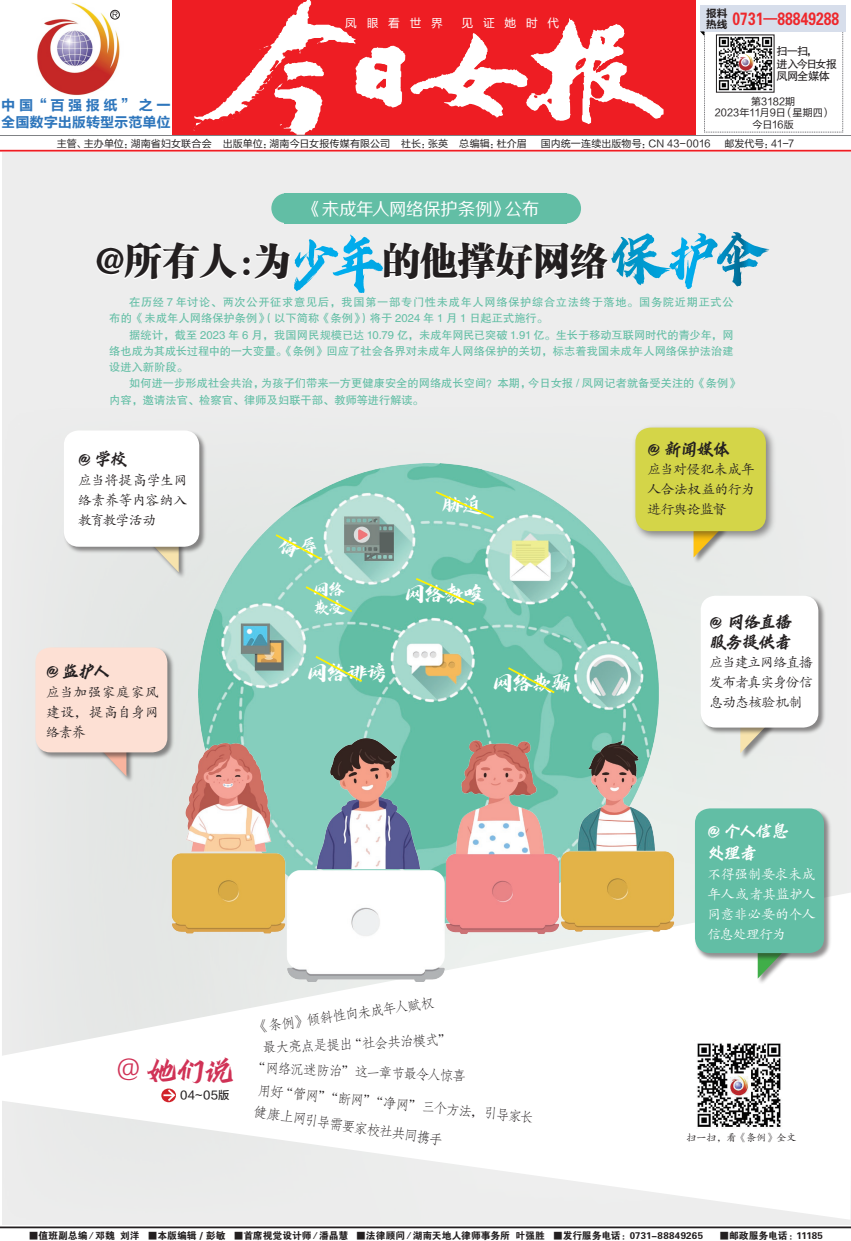
<style>
.page{position:relative;width:851px;height:1241px;background:#fff}
.page>*{position:absolute;margin:0;border:0;box-sizing:border-box;transform-origin:0 0}
.t1{font:37.5px "FZCSK GBK1 0";color:#231f20}
.t2{font:30px "FZZJ JHTJW GB1 0";color:#d03256}
.t3{font:22.5px "FZZJ TBPYTJW GB1 0";letter-spacing:-.135em;color:#fff}
.t4{font:17.88px "FZDHTJW GB1 0";color:#ee272b;scale:.78 1}
.t5{font:17.5px/20px "FZZJ JHTJW GB1 0";letter-spacing:-.075em;color:#231f20}
.t6{font:17.5px "FZZHJW GB1 0";letter-spacing:-.03em;color:#fff}
.t7{font:17.5px/22.5px "FZZJ JHTJW GB1 0";letter-spacing:-.075em;color:#fff}
.t8{font:17.5px/17.5px "FZZJ TBPYTJW GB1 0";color:#fff}
.t9{font:14.12px/17px "FZLTCHK GBK1 0";letter-spacing:-.005em;color:#2e76bc}
.t10{font:13.75px/20px "FZKTK GBK1 0";letter-spacing:-.03em;color:#231f20;text-align:justify}
.t11{font:13.75px "FZFSJW GB1 0";color:#231f20}
.t12{font:13.75px/20px "FZKTK GBK1 0";letter-spacing:-.03em;color:#fff;text-align:justify}
.t13{font:11.75px "FZLTHJW GB1 0";letter-spacing:.84em;color:#fff}
.t14{font:11.25px/16.2px "FZHTJW GB1 0";color:#62bea5;text-align:justify}
.t15{font:11.25px/16.2px "FZHTJW GB1 0";letter-spacing:.06em;color:#62bea5}
.t16{font:11.25px/12.5px "FZHTJW GB1 0";letter-spacing:-.08em;color:#231f20}
.t17{font:11.25px "FZLTZHUNHJW GB1 0";color:#231f20}
.t18{font:10.75px "FZLTCHJW GB1 0";color:#231f20}
.t19{font:10px/11.2px "FZLTHJW GB1 0";letter-spacing:.005em;color:#231f20;text-align:center}
.t20{font:10px "FZKTJW GB1 0";color:#231f20}
.t21{font:9.75px "FZDHTJW GB1 0";color:#231f20}
.s1{font-family:"FZZJ LONGYTJW GB1 0";font-size:60px;color:#fff}
</style>
<div class="page">
<div style="left:2px;top:152px;width:848px;height:1072px;background:#ededed"></div>
<svg style="left:2px;top:893px;width:848px;height:326px;fill:#fff"></svg>
<svg style="left:172px;top:0;width:523px;height:135px;fill:#ee1d23"></svg>
<img style="left:194px;top:24px;width:162px;height:97px">
<hr style="left:0;top:135px;width:850px;height:1px;background:#808285">
<div style="left:699px;top:5px;width:146px;height:27px;background:#d7deeb"></div>
<svg style="left:700px;top:31px;width:143px;height:102px"></svg>
<img style="left:37px;top:2px;width:83px;height:94px">
<div style="left:110px;top:10px;width:9px;height:9px;border:1px solid #231f20;border-radius:50%"></div>
<svg style="left:113px;top:12px;width:5px;height:6px"></svg>
<hr style="left:0;top:1226px;width:850px;height:1px;background:#231f20">
<hr style="left:0;top:150px;width:850px;height:1px;background:#ee1d23">
<img style="left:198px;top:463px;width:515px;height:572px">
<div style="left:151px;top:538px;width:36px;height:41px;background:#231f20;opacity:.5"></div>
<svg style="left:152px;top:554px;width:27px;height:18px"></svg>
<div style="left:99px;top:742px;width:36px;height:41px;background:#231f20;opacity:.5"></div>
<svg style="left:99px;top:760px;width:27px;height:16px"></svg>
<div style="left:692px;top:523px;width:36px;height:41px;background:#231f20;opacity:.5"></div>
<svg style="left:693px;top:542px;width:27px;height:15px"></svg>
<div style="left:739px;top:719px;width:36px;height:41px;background:#231f20;opacity:.5"></div>
<svg style="left:740px;top:735px;width:27px;height:18px"></svg>
<div style="left:756px;top:944px;width:36px;height:41px;background:#231f20;opacity:.5"></div>
<svg style="left:757px;top:961px;width:27px;height:17px"></svg>
<svg style="left:96px;top:216px;width:196px;height:64px"></svg>
<svg style="left:384px;top:242px;width:224px;height:38px"></svg>
<svg style="left:433px;top:489px;width:63px;height:31px;background:#8bcfb2"></svg>
<svg style="left:414px;top:576px;width:62px;height:30px;background:#7bc8a6"></svg>
<svg style="left:273px;top:532px;width:51px;height:29px"></svg>
<svg style="left:303px;top:584px;width:51px;height:29px"></svg>
<svg style="left:313px;top:654px;width:51px;height:29px"></svg>
<svg style="left:506px;top:665px;width:50px;height:29px"></svg>
<div style="left:284px;top:193px;width:282px;height:30px;background:#62bea5"></div>
<div style="left:271px;top:193px;width:30px;height:30px;background:#62bea5;border-radius:50%"></div>
<div style="left:551px;top:193px;width:30px;height:30px;background:#62bea5;border-radius:50%"></div>
<div style="left:631px;top:423px;width:146px;height:119px;background:#231f20;opacity:.5"></div>
<div style="left:635px;top:427px;width:130px;height:104px;background:#d4d548;border-radius:15px"></div>
<div style="left:699px;top:594px;width:127px;height:141px;background:#231f20;opacity:.5"></div>
<div style="left:700px;top:595px;width:118px;height:132px;background:#fff;border-radius:15px"></div>
<div style="left:34px;top:646px;width:141px;height:114px;background:#231f20;opacity:.5"></div>
<div style="left:35px;top:647px;width:132px;height:105px;background:#fde0d4;border-radius:15px"></div>
<div style="left:693px;top:807px;width:139px;height:154px;background:#231f20;opacity:.5"></div>
<div style="left:694px;top:808px;width:129px;height:144px;background:#62bea5;border-radius:15px"></div>
<div style="left:63px;top:429px;width:144px;height:125px;background:#231f20;opacity:.5"></div>
<div style="left:64px;top:430px;width:135px;height:116px;background:#fff;border-radius:15px"></div>
<img style="left:146px;top:718px;width:548px;height:263px">
<div style="left:694px;top:1040px;width:88px;height:90px;background:#fff"></div>
<img style="left:697px;top:1043px;width:84px;height:85px">
<svg style="left:161px;top:1088px;width:15px;height:14px"></svg>
<svg style="left:163px;top:1087px;width:69px;height:16px"></svg>
<p class="t13" style="left:345px;top:16px;width:99px">凤眼看世界</p>
<p class="t13" style="left:461px;top:16px;width:99px">见证她时代</p>
<p class="t18" style="left:706px;top:7px;width:23px">报料</p>
<h3 class="t4" style="left:706px;top:9px;width:172px"><sub>热线</sub> 0731—88849288</h3>
<p class="t16" style="left:776px;top:45px;width:62px">扫一扫，<br>进入今日女报凤网全媒体</p>
<p class="t19" style="left:714px;top:96px;width:118px">第3182期<br>2023年11月9日（星期四）今日16版</p>
<p class="t9" style="left:1px;top:97px;width:171px">中国“百强报纸”之一全国数字出版转型示范单位</p>
<p class="t19" style="left:57px;top:138px;width:471px">主管、主办单位：湖南省妇女联合会 出版单位：湖南今日女报传媒有限公司 社长：张英 总编辑：杜介眉</p>
<p class="t19" style="left:540px;top:138px;width:171px">国内统一连续出版物号：CN 43-0016</p>
<p class="t19" style="left:724px;top:138px;width:71px">邮发代号：41-7</p>
<h3 class="t6" style="left:304px;top:199px;width:236px">《未成年人网络保护条例》公布</h3>
<h1 class="t1" style="left:95px;top:240px;width:676px">@所有人：为<span class="s1">少年</span>的他撑好网络<span class="s1">保护伞</span></h1>
<p class="t15" style="left:109px;top:294px;width:626px;text-indent:20px">在历经 7 年讨论、两次公开征求意见后，我国第一部专门性未成年人网络保护综合立法终于落地。国务院近期正式公布的《未成年人网络保护条例》（以下简称《条例》）将于 2024 年 1 月 1 日起正式施行。</p>
<p class="t14" style="left:109px;top:327px;width:626px;text-indent:20px">据统计，截至 2023 年 6 月，我国网民规模已达 10.79 亿，未成年网民已突破 1.91 亿。生长于移动互联网时代的青少年，网络也成为其成长过程中的一大变量。《条例》回应了社会各界对未成年人网络保护的关切，标志着我国未成年人网络保护法治建设进入新阶段。</p>
<p class="t14" style="left:109px;top:376px;width:631px;text-indent:20px">如何进一步形成社会共治，为孩子们带来一方更健康安全的网络成长空间？本期，今日女报 / 凤网记者就备受关注的《条例》内容，邀请法官、检察官、律师及妇联干部、教师等进行解读。</p>
<h3 class="t5" style="left:78px;top:450px;width:51px">@ 学校</h3>
<p class="t10" style="left:78px;top:470px;width:111px">应当将提高学生网络素养等内容纳入教育教学活动</p>
<h3 class="t5" style="left:46px;top:661px;width:65px">@ 监护人</h3>
<p class="t10" style="left:46px;top:682px;width:114px">应当加强家庭家风建设，提高自身网络素养</p>
<h3 class="t3" style="left:441px;top:492px;width:43px">胁迫</h3>
<h3 class="t3" style="left:278px;top:535px;width:44px">侮辱</h3>
<h3 class="t8" style="left:313px;top:582px;width:34px">网络欺凌</h3>
<h3 class="t3" style="left:404px;top:581px;width:82px">网络教唆</h3>
<h3 class="t3" style="left:306px;top:660px;width:84px">网络诽谤</h3>
<h3 class="t3" style="left:492px;top:670px;width:82px">网络欺骗</h3>
<h2 class="t2" style="left:117px;top:1054px;width:119px"><sup>@</sup> 她们说</h2>
<p class="t17" style="left:180px;top:1089px;width:51px">04~05版</p>
<p class="t11" style="left:254px;top:1019px;width:183px;rotate:-8deg">《条例》倾斜性向未成年人赋权</p>
<p class="t11" style="left:262px;top:1039px;width:191px;rotate:-2deg">最大亮点是提出“社会共治模式”</p>
<p class="t11" style="left:252px;top:1060px;width:216px;rotate:2deg">“网络沉迷防治”这一章节最令人惊喜</p>
<p class="t11" style="left:259px;top:1081px;width:279px;rotate:6deg">用好“管网”“断网”“净网”三个方法，引导家长</p>
<p class="t11" style="left:255px;top:1103px;width:193px;rotate:9deg">健康上网引导需要家校社共同携手</p>
<h3 class="t5" style="left:647px;top:439px;width:84px">@ 新闻媒体</h3>
<p class="t10" style="left:647px;top:459px;width:109px">应当对侵犯未成年人合法权益的行为进行舆论监督</p>
<h3 class="t5" style="left:709px;top:612px;width:85px">@ 网络直播服务提供者</h3>
<p class="t10" style="left:709px;top:653px;width:105px">应当建立网络直播发布者真实身份信息动态核验机制</p>
<h3 class="t7" style="left:707px;top:820px;width:83px">@ 个人信息处理者</h3>
<p class="t12" style="left:707px;top:864px;width:110px">不得强制要求未成年人或者其监护人同意非必要的个人信息处理行为</p>
<p class="t20" style="left:686px;top:1132px;width:111px">扫一扫，看《条例》全文</p>
<p class="t21" style="left:29px;top:1229px;width:675px">■值班副总编／邓魏 刘洋 ■本版编辑 / 彭敏 ■首席视觉设计师／潘晶慧 ■法律顾问／湖南天地人律师事务所 叶强胜 ■发行服务电话：0731-88849265</p>
<p class="t21" style="left:719px;top:1229px;width:105px">■邮政服务电话：11185</p>
</div>
